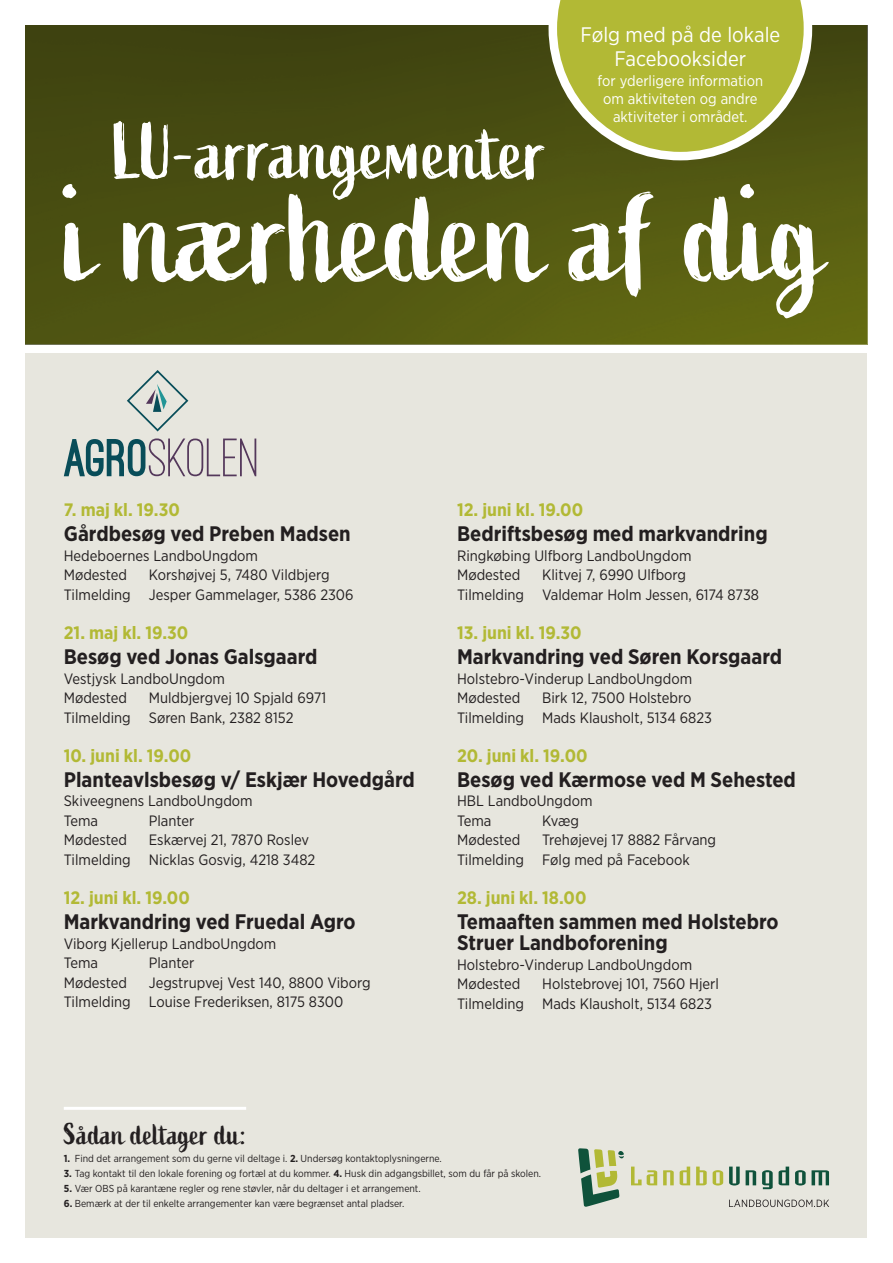
<style>
.page{position:relative;width:893px;height:1263px;background:#fff}
.page>*{position:absolute;margin:0;border:0;box-sizing:border-box;transform-origin:0 0}
.t1{font:135px "Active";color:#fff}
.t2{font:77.85px "Active";color:#fff}
.t3{font:30px "Active";color:#231f20}
.t4{font:700 21px/21px "Gotham Narrow";color:#231f20}
.t5{font:21px/24px "Gotham Narrow";color:#fff;text-align:center}
.t6{font:700 18px "Gotham Narrow";color:#b2b935}
.t7{font:15px/19.5px "Gotham Narrow";color:#231f20}
.t8{font:15px/18px "Gotham Narrow";color:#fff;text-align:center}
.t9{font:10.2px "Gotham Narrow";color:#231f20}
.s1{font-weight:700}
</style>
<div class="page">
<div style="left:26px;top:353px;width:841px;height:884px;background:#e7e6de"></div>
<svg style="left:729px;top:1199px;width:100px;height:8px"></svg>
<svg style="left:631px;top:1166px;width:26px;height:19px"></svg>
<svg style="left:663px;top:1170px;width:11px;height:15px"></svg>
<svg style="left:680px;top:1166px;width:10px;height:19px"></svg>
<svg style="left:696px;top:1166px;width:11px;height:19px"></svg>
<svg style="left:713px;top:1170px;width:10px;height:15px"></svg>
<svg style="left:729px;top:1166px;width:11px;height:19px"></svg>
<svg style="left:746px;top:1170px;width:10px;height:15px"></svg>
<svg style="left:762px;top:1170px;width:11px;height:19px"></svg>
<svg style="left:779px;top:1166px;width:10px;height:19px"></svg>
<svg style="left:795px;top:1170px;width:34px;height:15px"></svg>
<svg style="left:578px;top:1148px;width:46px;height:59px"></svg>
<div style="left:26px;top:26px;width:841px;height:318px;background:linear-gradient(to bottom,#3e4210,#5a6112)"></div>
<svg style="left:549px;top:0;width:263px;height:160px;background:#a7ad41"></svg>
<hr style="left:64px;top:1107px;width:182px;height:3px;background:#fff">
<svg style="left:64px;top:370px;width:192px;height:106px"></svg>
<h3 class="t5" style="left:580px;top:23px;width:201px">Følg med på de lokale<br>Facebooksider</h3>
<p class="t8" style="left:598px;top:71px;width:167px">for yderligere information om aktiviteten og andre aktiviteter i området.</p>
<h2 class="t2" style="left:113px;top:107px;width:436px">LU-arrangementer</h2>
<h1 class="t1" style="left:64px;top:158px;width:763px">i nærheden af dig</h1>
<p class="t6" style="left:64px;top:498px;width:118px">7. maj kl. 19.30</p>
<h3 class="t4" style="left:64px;top:523px;width:288px">Gårdbesøg ved Preben Madsen</h3>
<p class="t7" style="left:64px;top:546px;width:196px">Hedeboernes LandboUngdom<br>Mødested</p>
<p class="t7" style="left:64px;top:565px;width:291px;text-indent:85px">Korshøjvej 5, 7480 Vildbjerg<br>Tilmelding Jesper Gammelager, 5386 2306</p>
<p class="t6" style="left:64px;top:621px;width:126px">21. maj kl. 19.30</p>
<h3 class="t4" style="left:64px;top:646px;width:255px">Besøg ved Jonas Galsgaard</h3>
<p class="t7" style="left:64px;top:668px;width:163px">Vestjysk LandboUngdom<br>Mødested</p>
<p class="t7" style="left:64px;top:688px;width:264px;text-indent:85px">Muldbjergvej 10 Spjald 6971<br>Tilmelding Søren Bank, 2382 8152</p>
<p class="t6" style="left:64px;top:744px;width:129px">10. juni kl. 19.00</p>
<h3 class="t4" style="left:64px;top:769px;width:352px">Planteavlsbesøg v/ Eskjær Hovedgård</h3>
<p class="t7" style="left:64px;top:791px;width:190px">Skiveegnens LandboUngdom<br>Tema</p>
<p class="t7" style="left:149px;top:811px;width:47px">Planter</p>
<p class="t6" style="left:457px;top:498px;width:128px">12. juni kl. 19.00</p>
<h3 class="t4" style="left:457px;top:523px;width:312px">Bedriftsbesøg med markvandring</h3>
<p class="t7" style="left:457px;top:546px;width:236px">Ringkøbing Ulfborg LandboUngdom<br>Mødested</p>
<p class="t7" style="left:457px;top:565px;width:303px;text-indent:85px">Klitvej 7, 6990 Ulfborg<br>Tilmelding Valdemar Holm Jessen, 6174 8738</p>
<p class="t6" style="left:457px;top:621px;width:126px">13. juni kl. 19.30</p>
<h3 class="t4" style="left:457px;top:646px;width:326px">Markvandring ved Søren Korsgaard</h3>
<p class="t7" style="left:457px;top:668px;width:237px">Holstebro-Vinderup LandboUngdom<br>Mødested</p>
<p class="t7" style="left:457px;top:688px;width:256px;text-indent:85px">Birk 12, 7500 Holstebro<br>Tilmelding Mads Klausholt, 5134 6823</p>
<p class="t6" style="left:457px;top:744px;width:132px">20. juni kl. 19.00</p>
<h3 class="t4" style="left:457px;top:769px;width:340px">Besøg ved Kærmose ved M Sehested</h3>
<p class="t7" style="left:457px;top:791px;width:137px">HBL LandboUngdom<br>Tema</p>
<p class="t7" style="left:542px;top:811px;width:38px">Kvæg</p>
<p class="t7" style="left:64px;top:830px;width:253px;text-indent:85px">Eskærvej 21, 7870 Roslev<br>Tilmelding Nicklas Gosvig, 4218 3482</p>
<p class="t6" style="left:64px;top:886px;width:128px">12. juni kl. 19.00</p>
<h3 class="t4" style="left:64px;top:911px;width:293px">Markvandring ved Fruedal Agro</h3>
<p class="t7" style="left:64px;top:933px;width:214px">Viborg Kjellerup LandboUngdom<br>Tema</p>
<p class="t7" style="left:64px;top:830px;width:65px">Mødested</p>
<p class="t7" style="left:149px;top:953px;width:47px">Planter</p>
<p class="t7" style="left:64px;top:972px;width:308px;text-indent:85px">Jegstrupvej Vest 140, 8800 Viborg<br>Tilmelding Louise Frederiksen, 8175 8300</p>
<p class="t7" style="left:64px;top:972px;width:65px">Mødested</p>
<p class="t7" style="left:457px;top:830px;width:261px;text-indent:85px">Trehøjevej 17 8882 Fårvang<br>Tilmelding Følg med på Facebook</p>
<p class="t6" style="left:457px;top:886px;width:131px">28. juni kl. 18.00</p>
<h3 class="t4" style="left:457px;top:911px;width:323px">Temaaften sammen med Holstebro<br>Struer Landboforening</h3>
<p class="t7" style="left:457px;top:954px;width:237px">Holstebro-Vinderup LandboUngdom<br>Mødested</p>
<p class="t7" style="left:457px;top:830px;width:65px">Mødested</p>
<p class="t7" style="left:457px;top:974px;width:263px;text-indent:85px">Holstebrovej 101, 7560 Hjerl<br>Tilmelding Mads Klausholt, 5134 6823</p>
<h3 class="t3" style="left:64px;top:1117px;width:184px">Sådan deltager du:</h3>
<p class="t9" style="left:64px;top:1152px;width:380px"><span class="s1">1.</span> Find det arrangement som du gerne vil deltage i. <span class="s1">2.</span> Undersøg kontaktoplysningerne.</p>
<p class="t9" style="left:64px;top:1167px;width:479px"><span class="s1">3.</span> Tag kontakt til den lokale forening og fortæl at du kommer. <span class="s1">4.</span> Husk din adgangsbillet, som du får på skolen.</p>
<p class="t9" style="left:64px;top:1182px;width:358px"><span class="s1">5.</span> Vær OBS på karantæne regler og rene støvler, når du deltager i et arrangement.</p>
<p class="t9" style="left:64px;top:1197px;width:342px"><span class="s1">6.</span> Bemærk at der til enkelte arrangementer kan være begrænset antal pladser.</p>
</div>
